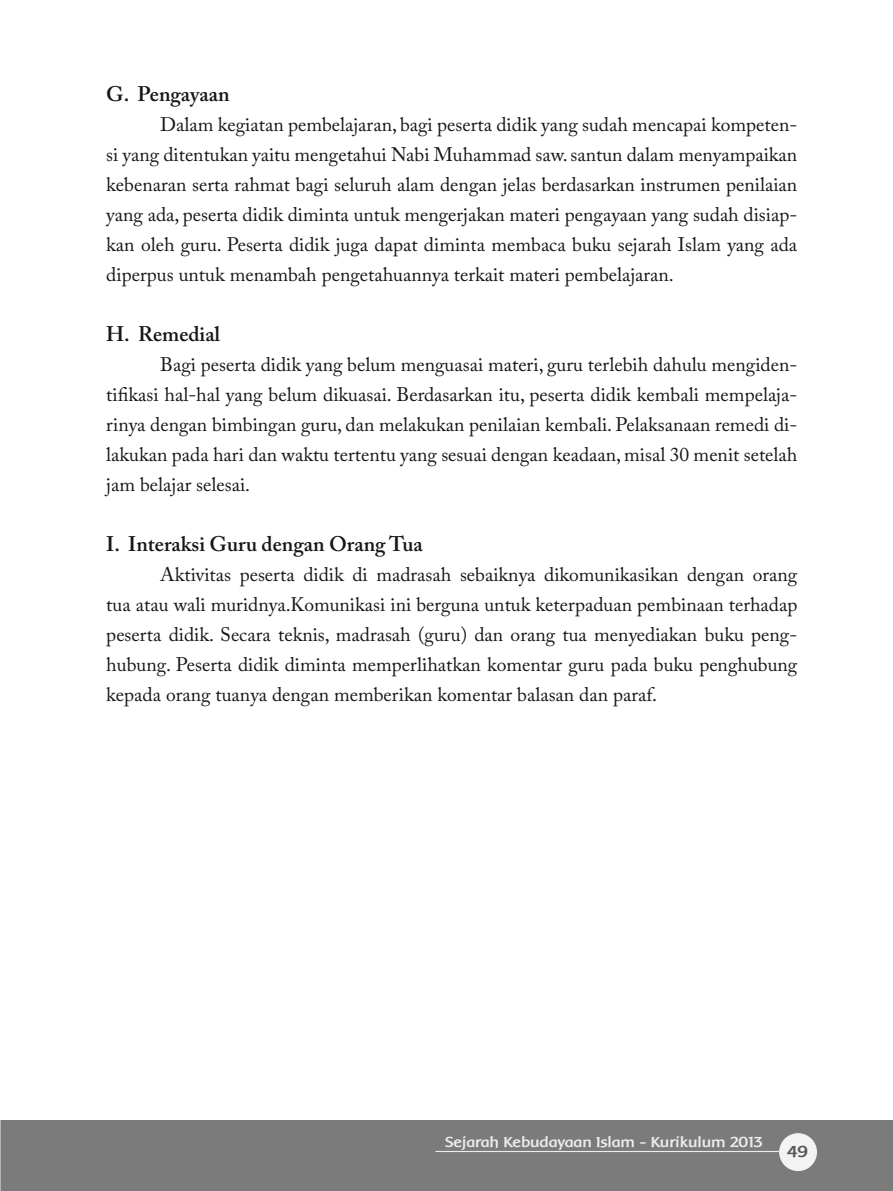
<style>
.page{position:relative;width:893px;height:1191px;background:#fff}
.page>*{position:absolute;margin:0;border:0;box-sizing:border-box;transform-origin:0 0}
.t1{font:600 21px "Adobe Caslon Pro";color:#161616}
.t2{font:19.5px/30px "Adobe Caslon Pro";color:#161616;text-align:justify}
.t3{font:700 16.5px "Baar Metanoia";color:#585858}
.t4{font:700 15px "Baar Metanoia";color:#ececec}
</style>
<div class="page">
<svg style="left:0;top:1120px;width:1px;height:71px"></svg>
<div style="left:2px;top:1120px;width:891px;height:71px;background:#7b7b7b"></div>
<div style="left:780px;top:1133px;width:36px;height:37px;background:#f3f3f3;border-radius:50%"></div>
<div style="left:779px;top:1133px;width:38px;height:38px;border:1px solid #f3f3f3;border-radius:50%"></div>
<hr style="left:435px;top:1151px;width:345px;height:1px;background:#ececec">
<p class="t1" style="left:106px;top:85px;width:125px">G. Pengayaan</p>
<p class="t2" style="left:106px;top:111px;width:692px;text-indent:54px">Dalam kegiatan pembelajaran, bagi peserta didik yang sudah mencapai kompeten&shy;si yang ditentukan yaitu mengetahui Nabi Muhammad saw. santun dalam menyampaikan kebenaran serta rahmat bagi seluruh alam dengan jelas berdasarkan instrumen penilaian yang ada, peserta didik diminta untuk mengerjakan materi pengayaan yang sudah disiap&shy;kan oleh guru. Peserta didik juga dapat diminta membaca buku sejarah Islam yang ada diperpus untuk menambah pengetahuannya terkait materi pembelajaran.</p>
<p class="t1" style="left:106px;top:325px;width:115px">H. Remedial</p>
<p class="t2" style="left:106px;top:351px;width:693px;text-indent:54px">Bagi peserta didik yang belum menguasai materi, guru terlebih dahulu mengiden&shy;tifikasi hal-hal yang belum dikuasai. Berdasarkan itu, peserta didik kembali mempelaja&shy;rinya dengan bimbingan guru, dan melakukan penilaian kembali. Pelaksanaan remedi di&shy;lakukan pada hari dan waktu tertentu yang sesuai dengan keadaan, misal 30 menit setelah jam belajar selesai.</p>
<p class="t1" style="left:106px;top:535px;width:318px">I. Interaksi Guru dengan Orang Tua</p>
<p class="t2" style="left:106px;top:561px;width:693px;text-indent:54px">Aktivitas peserta didik di madrasah sebaiknya dikomunikasikan dengan orang tua atau wali muridnya.Komunikasi ini berguna untuk keterpaduan pembinaan terhadap peserta didik. Secara teknis, madrasah (guru) dan orang tua menyediakan buku peng&shy;hubung. Peserta didik diminta memperlihatkan komentar guru pada buku penghubung kepada orang tuanya dengan memberikan komentar balasan dan paraf.</p>
<p class="t4" style="left:445px;top:1134px;width:319px">Sejarah Kebudayaan Islam - Kurikulum 2013</p>
<p class="t3" style="left:787px;top:1143px;width:22px">49</p>
</div>
